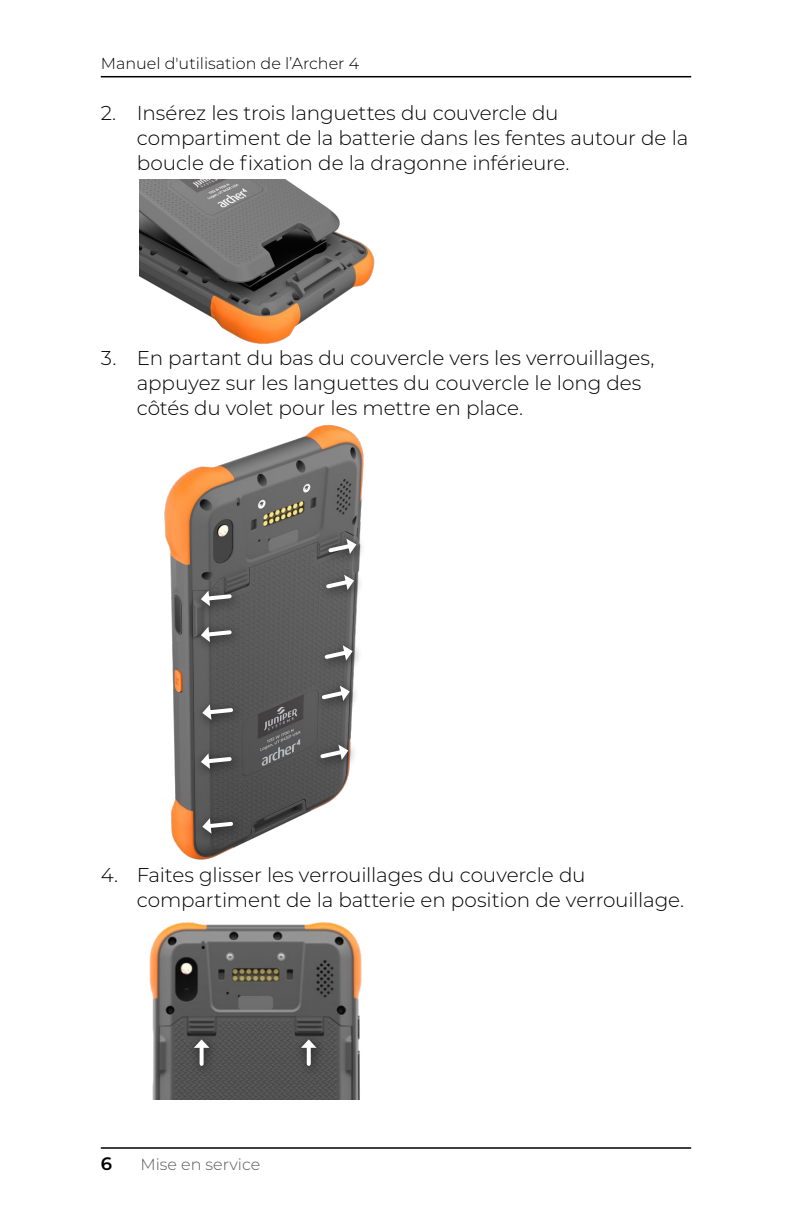
<style>
.page{position:relative;width:792px;height:1224px;background:#fff}
.page>*{position:absolute;margin:0;border:0;box-sizing:border-box;transform-origin:0 0}
.t1{font:300 20px/25px "Montserrat";letter-spacing:-.005em;color:#000}
.t2{font:600 18px "Montserrat";color:#000}
.t3{font:300 16px "Montserrat";color:#000}
.t4{font:300 16px "Montserrat";color:#58595b}
</style>
<div class="page">
<hr style="left:101px;top:1147px;width:590px;height:2px;background:#000">
<hr style="left:101px;top:76px;width:590px;height:1px;background:#000">
<img style="left:139px;top:179px;width:236px;height:165px">
<img style="left:164px;top:425px;width:200px;height:435px">
<div style="left:194px;top:811px;width:51px;height:35px;background:#000;opacity:.5"></div>
<svg style="left:202px;top:818px;width:33px;height:16px"></svg>
<div style="left:193px;top:746px;width:50px;height:35px;background:#000;opacity:.5"></div>
<svg style="left:201px;top:753px;width:33px;height:16px"></svg>
<div style="left:194px;top:697px;width:51px;height:35px;background:#545454"></div>
<svg style="left:202px;top:704px;width:33px;height:16px"></svg>
<div style="left:193px;top:619px;width:50px;height:35px;background:#585858"></div>
<svg style="left:201px;top:627px;width:33px;height:15px"></svg>
<div style="left:193px;top:583px;width:50px;height:35px;background:#000;opacity:.5"></div>
<svg style="left:201px;top:591px;width:33px;height:15px"></svg>
<div style="left:320px;top:531px;width:48px;height:35px;background:#000;opacity:.5"></div>
<svg style="left:326px;top:539px;width:30px;height:16px"></svg>
<div style="left:317px;top:567px;width:49px;height:35px;background:#000;opacity:.5"></div>
<svg style="left:323px;top:575px;width:31px;height:16px"></svg>
<div style="left:316px;top:638px;width:48px;height:34px;background:#000;opacity:.5"></div>
<svg style="left:322px;top:645px;width:31px;height:17px"></svg>
<div style="left:313px;top:678px;width:48px;height:35px;background:#000;opacity:.5"></div>
<svg style="left:319px;top:686px;width:31px;height:16px"></svg>
<div style="left:312px;top:737px;width:48px;height:35px;background:#000;opacity:.5"></div>
<svg style="left:318px;top:745px;width:30px;height:16px"></svg>
<img style="left:149px;top:922px;width:213px;height:178px">
<div style="left:186px;top:1032px;width:34px;height:46px;background:#000;opacity:.5"></div>
<svg style="left:200px;top:1048px;width:4px;height:16px"></svg>
<svg style="left:194px;top:1039px;width:15px;height:9px"></svg>
<div style="left:293px;top:1032px;width:34px;height:46px;background:#000;opacity:.5"></div>
<svg style="left:307px;top:1048px;width:4px;height:16px"></svg>
<svg style="left:301px;top:1039px;width:16px;height:9px"></svg>
<p class="t3" style="left:101px;top:52px;width:260px">Manuel d'utilisation de l’Archer 4</p>
<p class="t1" style="left:137px;top:100px;width:553px;text-indent:-36px">2. Insérez les trois languettes du couvercle du compartiment de la batterie dans les fentes autour de la boucle de fixation de la dragonne inférieure.</p>
<p class="t1" style="left:137px;top:345px;width:519px;text-indent:-36px">3. En partant du bas du couvercle vers les verrouillages, appuyez sur les languettes du couvercle le long des côtés du volet pour les mettre en place.</p>
<p class="t1" style="left:137px;top:862px;width:549px;text-indent:-36px">4. Faites glisser les verrouillages du couvercle du compartiment de la batterie en position de verrouillage.</p>
<p class="t2" style="left:101px;top:1151px;width:13px">6</p>
<p class="t4" style="left:140px;top:1154px;width:121px">Mise en service</p>
</div>
